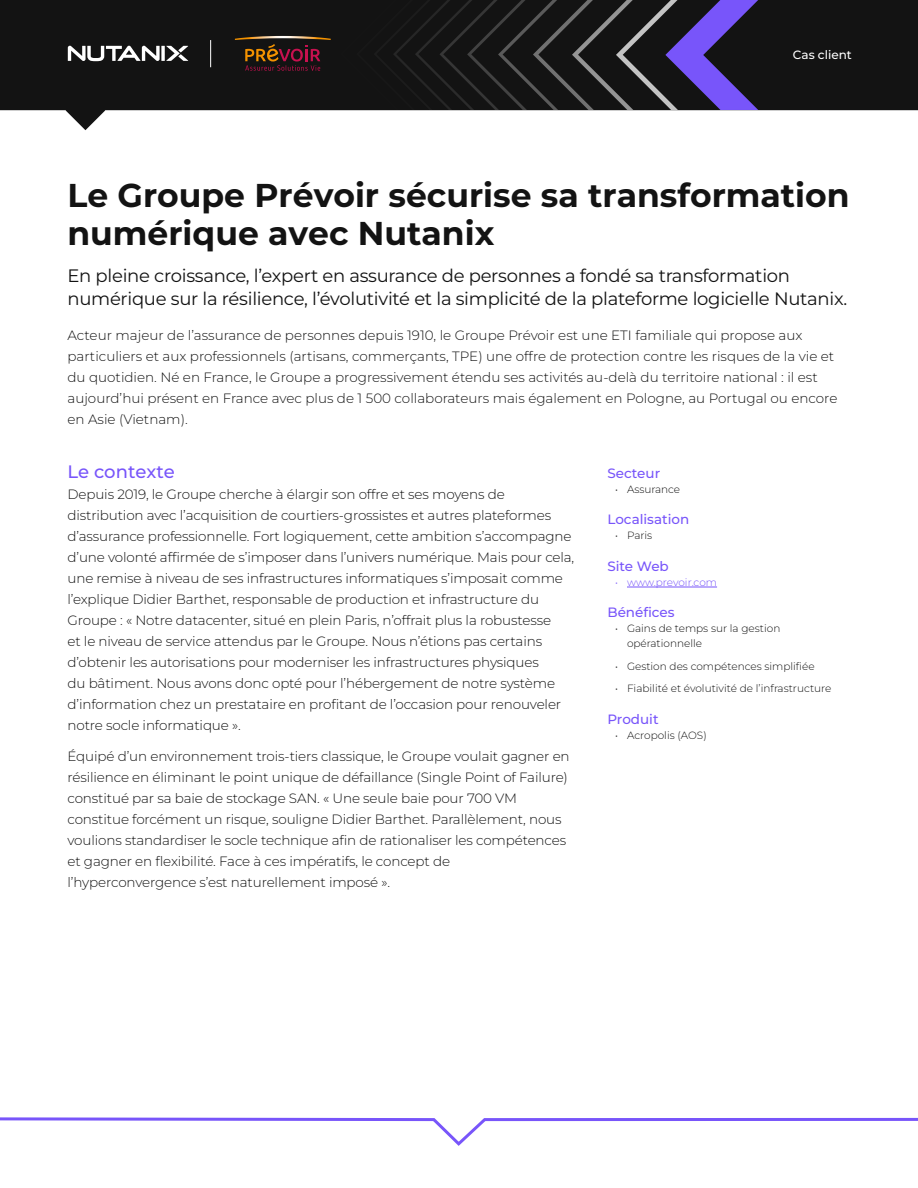
<style>
.page{position:relative;width:918px;height:1188px;background:#fff}
.page>*{position:absolute;margin:0;border:0;box-sizing:border-box;transform-origin:0 0}
.t1{font:700 33px/37.5px "Montserrat";color:#131313}
.t2{font:18px/22.5px "Montserrat";letter-spacing:-.015em;color:#131313}
.t3{font:500 18px "Montserrat";color:#7855fa}
.t4{font:300 13.5px/21px "Montserrat";letter-spacing:-.01em;color:#131313}
.t5{font:500 13.5px "Montserrat";color:#7855fa}
.t6{font:500 12px "Montserrat";color:#fff}
.t7{font:300 10.5px/15px "Montserrat";color:#131313}
.t8{font:300 10.5px "Montserrat";letter-spacing:-.005em;color:#7855fa}
</style>
<div class="page">
<svg style="left:0;top:0;width:918px;height:130px;fill:#131313"></svg>
<svg style="left:0;top:1117px;width:918px;height:29px"></svg>
<svg style="left:341px;top:0;width:431px;height:110px;background:#23202e"></svg>
<svg style="left:68px;top:46px;width:120px;height:15px"></svg>
<svg style="left:210px;top:40px;width:1px;height:27px"></svg>
<svg style="left:235px;top:36px;width:96px;height:35px;background:#40241d"></svg>
<hr style="left:627px;top:587px;width:90px;height:1px;background:#7855fa">
<p class="t6" style="left:793px;top:46px;width:60px">Cas client</p>
<h1 class="t1" style="left:68px;top:175px;width:784px">Le Groupe Prévoir sécurise sa transformation numérique avec Nutanix</h1>
<h2 class="t2" style="left:68px;top:264px;width:781px">En pleine croissance, l’expert en assurance de personnes a fondé sa transformation numérique sur la résilience, l’évolutivité et la simplicité de la plateforme logicielle Nutanix.</h2>
<p class="t4" style="left:68px;top:325px;width:772px">Acteur majeur de l’assurance de personnes depuis 1910, le Groupe Prévoir est une ETI familiale qui propose aux particuliers et aux professionnels (artisans, commerçants, TPE) une offre de protection contre les risques de la vie et du quotidien. Né en France, le Groupe a progressivement étendu ses activités au-delà du territoire national : il est aujourd’hui présent en France avec plus de 1 500 collaborateurs mais également en Pologne, au Portugal ou encore en Asie (Vietnam).</p>
<h2 class="t3" style="left:68px;top:459px;width:109px">Le contexte</h2>
<p class="t4" style="left:68px;top:483px;width:508px">Depuis 2019, le Groupe cherche à élargir son offre et ses moyens de distribution avec l’acquisition de courtiers-grossistes et autres plateformes d’assurance professionnelle. Fort logiquement, cette ambition s’accompagne d’une volonté affirmée de s’imposer dans l’univers numérique. Mais pour cela, une remise à niveau de ses infrastructures informatiques s’imposait comme l’explique Didier Barthet, responsable de production et infrastructure du Groupe : « Notre datacenter, situé en plein Paris, n’offrait plus la robustesse<br>et le niveau de service attendus par le Groupe. Nous n’étions pas certains d’obtenir les autorisations pour moderniser les infrastructures physiques<br>du bâtiment. Nous avons donc opté pour l’hébergement de notre système d’information chez un prestataire en profitant de l’occasion pour renouveler notre socle informatique ».</p>
<p class="t4" style="left:68px;top:746px;width:504px">Équipé d’un environnement trois-tiers classique, le Groupe voulait gagner en résilience en éliminant le point unique de défaillance (Single Point of Failure) constitué par sa baie de stockage SAN. « Une seule baie pour 700 VM constitue forcément un risque, souligne Didier Barthet. Parallèlement, nous voulions standardiser le socle technique afin de rationaliser les compétences et gagner en flexibilité. Face à ces impératifs, le concept de l’hyperconvergence s’est naturellement imposé ».</p>
<p class="t5" style="left:608px;top:464px;width:54px">Secteur</p>
<p class="t7" style="left:615px;top:481px;width:67px">• Assurance</p>
<p class="t5" style="left:608px;top:510px;width:83px">Localisation</p>
<p class="t7" style="left:615px;top:528px;width:39px">• Paris</p>
<p class="t5" style="left:608px;top:557px;width:63px">Site Web</p>
<p class="t8" style="left:615px;top:575px;width:104px">• www.prevoir.com</p>
<p class="t5" style="left:608px;top:603px;width:69px">Bénéfices</p>
<p class="t7" style="left:627px;top:621px;width:155px;text-indent:-12px">• Gains de temps sur la gestion opérationnelle</p>
<p class="t7" style="left:615px;top:658px;width:201px">• Gestion des compétences simplifiée</p>
<p class="t7" style="left:615px;top:681px;width:218px">• Fiabilité et évolutivité de l’infrastructure</p>
<p class="t5" style="left:608px;top:710px;width:53px">Produit</p>
<p class="t7" style="left:615px;top:727px;width:93px">• Acropolis (AOS)</p>
</div>
